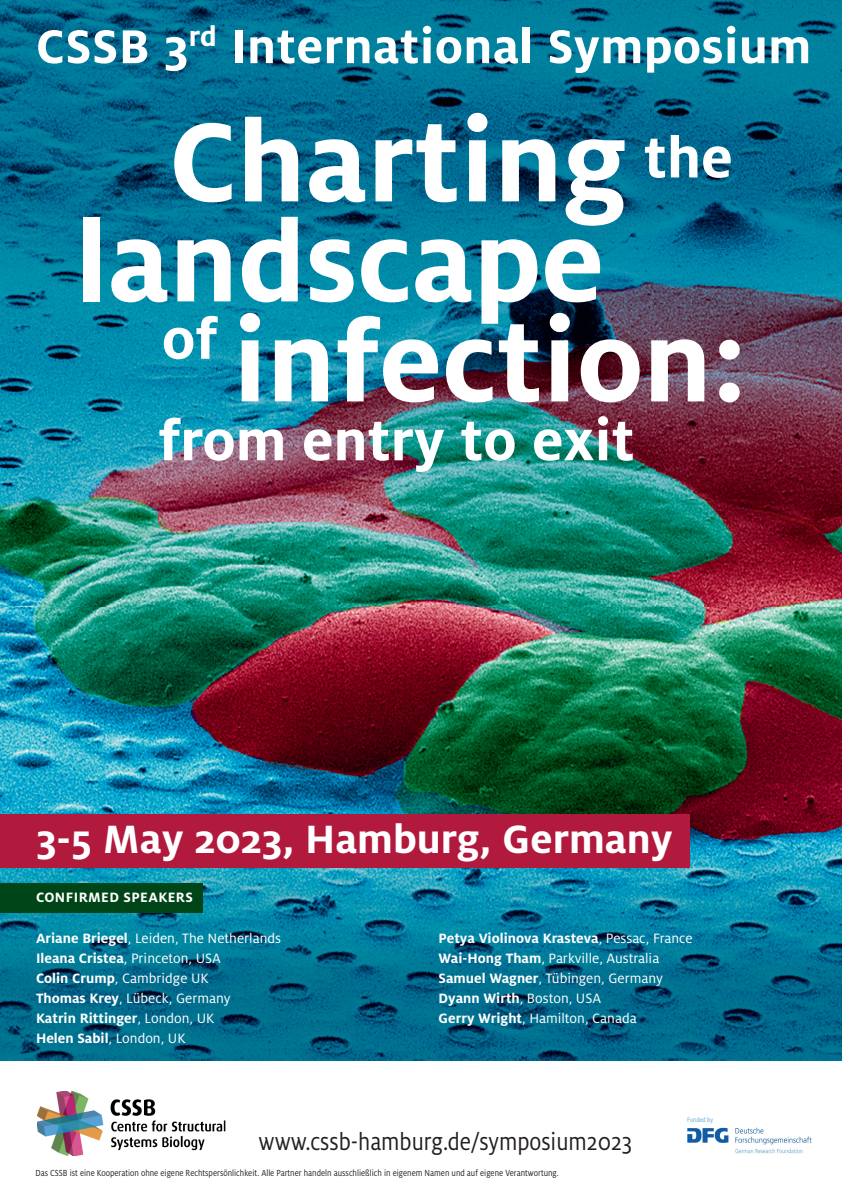
<style>
.page{position:relative;width:842px;height:1191px;background:#fff}
.page>*{position:absolute;margin:0;border:0;box-sizing:border-box;transform-origin:0 0}
.t1{font:700 124.4px/100px "Milo Pro";color:#fff}
.t2{font:700 62px "Milo Pro";color:#fff}
.t3{font:700 52.5px "Milo Pro";letter-spacing:.01em;color:#fff}
.t4{font:700 43.7px "Milo Pro";color:#fff}
.t5{font:26.6px "Milo Pro";color:#231f20;scale:.88 1}
.t6{font:15px/20px "Milo Pro";color:#fff}
.t7{font:700 15px "Milo Pro";letter-spacing:.03em;color:#fff}
.t8{font:9.7px "Milo Pro";color:#231f20;scale:.88 1}
.t9{font:7px "Milo Pro";color:#59a2d8;scale:.88 1}
.s1{font-weight:700}
</style>
<div class="page">
<img style="left:0;top:0;width:842px;height:1060px">
<svg style="left:0;top:1060px;width:842px;height:1px"></svg>
<div style="left:0;top:883px;width:203px;height:29px;background:#004517"></div>
<img style="left:37px;top:1091px;width:188px;height:64px">
<div style="left:0;top:814px;width:690px;height:53px;background:#b1193d"></div>
<img style="left:687px;top:1127px;width:125px;height:27px">
<h3 class="t3" style="left:36px;top:17px;width:777px">CSSB 3<sup>rd</sup> International Symposium</h3>
<h1 class="t1" style="left:75px;top:112px;width:659px;text-indent:94px">Charting <sup>the </sup>landscape</h1>
<h1 class="t1" style="left:162px;top:312px;width:587px"><sup>of</sup> infection:</h1>
<h2 class="t2" style="left:158px;top:405px;width:478px">from entry to exit</h2>
<h3 class="t4" style="left:36px;top:814px;width:638px">3-5 May 2023, Hamburg, Germany</h3>
<p class="t7" style="left:36px;top:889px;width:158px">CONFIRMED SPEAKERS</p>
<p class="t6" style="left:36px;top:928px;width:247px"><span class="s1">Ariane Briegel</span>, Leiden, The Netherlands<br><span class="s1">Ileana Cristea</span>, Princeton, USA<br><span class="s1">Colin Crump</span>, Cambridge UK<br><span class="s1">Thomas Krey</span>, Lübeck, Germany<br><span class="s1">Katrin Rittinger</span>, London, UK<br><span class="s1">Helen Sabil</span>, London, UK</p>
<p class="t6" style="left:439px;top:928px;width:256px"><span class="s1">Petya Violinova Krasteva</span>, Pessac, France <span class="s1">Wai-Hong Tham</span>, Parkville, Australia <span class="s1">Samuel Wagner</span>, Tübingen, Germany <span class="s1">Dyann Wirth</span>, Boston, USA<br><span class="s1">Gerry Wright</span>, Hamilton, Canada</p>
<h3 class="t5" style="left:258px;top:1127px;width:426px">www.cssb-hamburg.de/symposium2023</h3>
<p class="t8" style="left:35px;top:1167px;width:596px">Das CSSB ist eine Kooperation ohne eigene Rechtspersönlichkeit. Alle Partner handeln ausschließlich in eigenem Namen und auf eigene Verantwortung.</p>
<p class="t9" style="left:687px;top:1116px;width:31px">Funded by</p>
</div>
